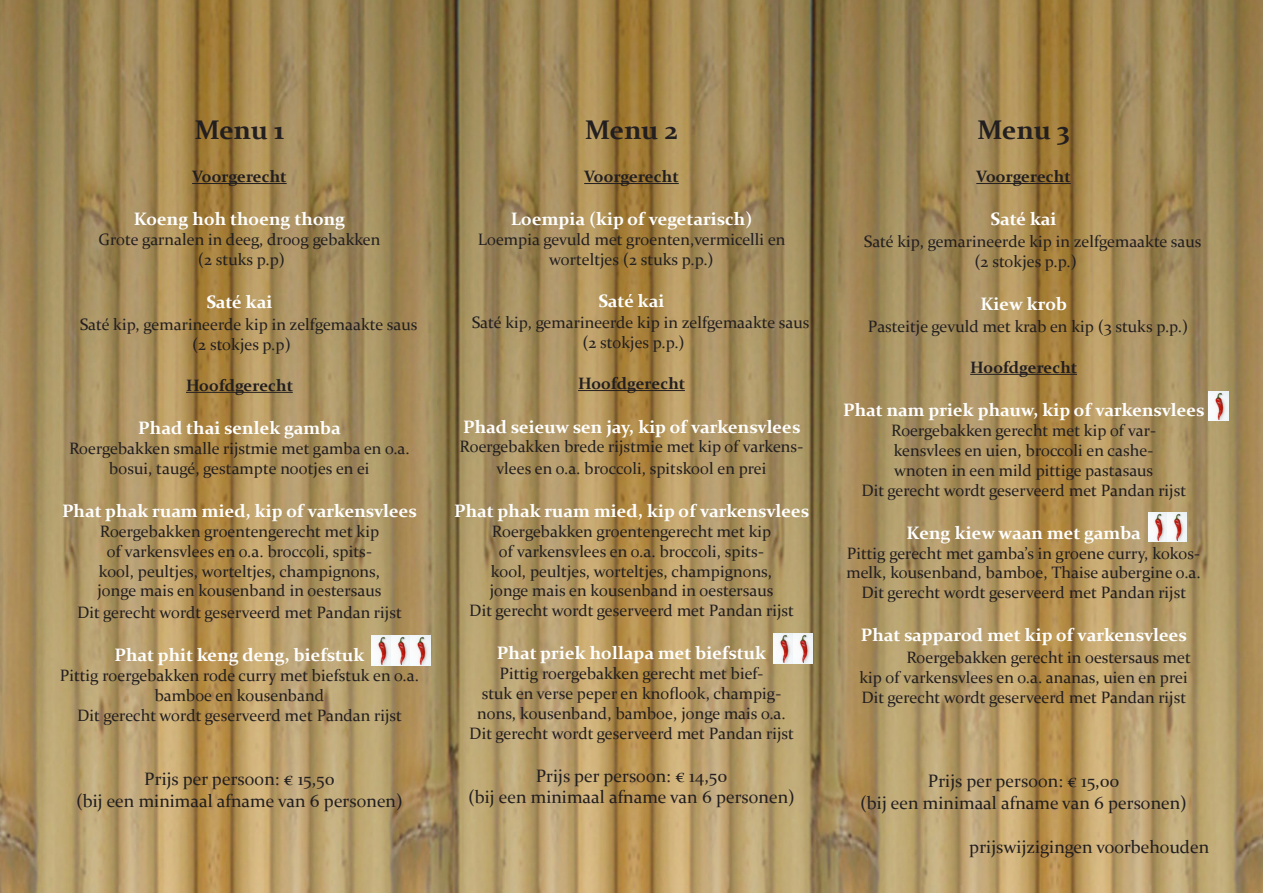
<style>
.page{position:relative;width:1263px;height:893px;background:#fff}
.page>*{position:absolute;margin:0;border:0;box-sizing:border-box;transform-origin:0 0}
.t1{font:700 27px "Constantia";color:#231f20}
.t2{font:700 18px "Constantia";color:#fff}
.t3{font:18px/21.6px "Constantia";color:#231f20;text-align:center}
.t4{font:16.5px/19.8px "Constantia";color:#231f20;text-align:center}
.t5{font:700 16.5px "Constantia";color:#231f20}
</style>
<div class="page">
<img style="left:0;top:0;width:1263px;height:893px">
<hr style="left:192px;top:183px;width:95px;height:1px;background:#231f20">
<hr style="left:186px;top:392px;width:107px;height:1px;background:#231f20">
<hr style="left:584px;top:183px;width:95px;height:1px;background:#231f20">
<hr style="left:578px;top:390px;width:107px;height:1px;background:#231f20">
<hr style="left:976px;top:183px;width:95px;height:1px;background:#231f20">
<hr style="left:970px;top:374px;width:107px;height:1px;background:#231f20">
<img style="left:372px;top:636px;width:58px;height:29px">
<img style="left:774px;top:634px;width:39px;height:29px">
<img style="left:1209px;top:391px;width:19px;height:30px">
<img style="left:1148px;top:512px;width:39px;height:30px">
<p class="t1" style="left:195px;top:111px;width:91px">Menu 1</p>
<p class="t5" style="left:192px;top:165px;width:96px">Voorgerecht</p>
<p class="t2" style="left:134px;top:207px;width:213px">Koeng hoh thoeng thong</p>
<p class="t4" style="left:99px;top:229px;width:283px">Grote garnalen in deeg, droog gebakken</p>
<p class="t4" style="left:198px;top:249px;width:89px">(2 stuks p.p)</p>
<p class="t2" style="left:206px;top:290px;width:68px">Saté kai</p>
<p class="t4" style="left:80px;top:314px;width:339px">Saté kip, gemarineerde kip in zelfgemaakte saus</p>
<p class="t4" style="left:192px;top:333px;width:100px">(2 stokjes p.p)</p>
<p class="t5" style="left:186px;top:374px;width:109px">Hoofdgerecht</p>
<p class="t2" style="left:138px;top:416px;width:204px">Phad thai senlek gamba</p>
<p class="t4" style="left:69px;top:438px;width:342px">Roergebakken smalle rijstmie met gamba en o.a. bosui, taugé, gestampte nootjes en ei</p>
<p class="t2" style="left:62px;top:499px;width:356px">Phat phak ruam mied, kip of varkensvlees</p>
<p class="t4" style="left:98px;top:521px;width:285px">Roergebakken groentengerecht met kip of varkensvlees en o.a. broccoli, spits&shy;kool, peultjes, worteltjes, champignons, jonge mais en kousenband in oestersaus</p>
<p class="t4" style="left:77px;top:602px;width:326px">Dit gerecht wordt geserveerd met Pandan rijst</p>
<p class="t2" style="left:114px;top:643px;width:251px">Phat phit keng deng, biefstuk</p>
<p class="t4" style="left:60px;top:665px;width:360px">Pittig roergebakken rode curry met biefstuk en o.a. bamboe en kousenband</p>
<p class="t4" style="left:77px;top:704px;width:326px">Dit gerecht wordt geserveerd met Pandan rijst</p>
<p class="t3" style="left:76px;top:768px;width:328px">Prijs per persoon: € 15,50<br>(bij een minimaal afname van 6 personen)</p>
<p class="t1" style="left:585px;top:111px;width:94px">Menu 2</p>
<p class="t5" style="left:584px;top:165px;width:96px">Voorgerecht</p>
<p class="t2" style="left:511px;top:207px;width:243px">Loempia (kip of vegetarisch)</p>
<p class="t4" style="left:478px;top:229px;width:309px">Loempia gevuld met groenten,vermicelli en</p>
<p class="t4" style="left:549px;top:249px;width:166px">worteltjes (2 stuks p.p.)</p>
<p class="t2" style="left:598px;top:288px;width:68px">Saté kai</p>
<p class="t4" style="left:472px;top:312px;width:339px">Saté kip, gemarineerde kip in zelfgemaakte saus</p>
<p class="t4" style="left:582px;top:332px;width:104px">(2 stokjes p.p.)</p>
<p class="t5" style="left:578px;top:372px;width:109px">Hoofdgerecht</p>
<p class="t2" style="left:463px;top:414px;width:339px">Phad seieuw sen jay, kip of varkensvlees</p>
<p class="t4" style="left:460px;top:435px;width:345px;line-height:21.6px">Roergebakken brede rijstmie met kip of varkens&shy;vlees en o.a. broccoli, spitskool en prei</p>
<p class="t2" style="left:454px;top:499px;width:356px">Phat phak ruam mied, kip of varkensvlees</p>
<p class="t4" style="left:469px;top:521px;width:326px">Roergebakken groentengerecht met kip<br>of varkensvlees en o.a. broccoli, spits-<br>kool, peultjes, worteltjes, champignons,<br>jonge mais en kousenband in oestersaus<br>Dit gerecht wordt geserveerd met Pandan rijst</p>
<p class="t2" style="left:497px;top:641px;width:270px">Phat priek hollapa met biefstuk</p>
<p class="t4" style="left:469px;top:663px;width:326px">Pittig roergebakken gerecht met bief-<br>stuk en verse peper en knoflook, champig&shy;nons, kousenband, bamboe, jonge mais o.a.<br>Dit gerecht wordt geserveerd met Pandan rijst</p>
<p class="t3" style="left:468px;top:764px;width:328px">Prijs per persoon: € 14,50<br>(bij een minimaal afname van 6 personen)</p>
<p class="t1" style="left:977px;top:111px;width:93px">Menu 3</p>
<p class="t5" style="left:976px;top:165px;width:96px">Voorgerecht</p>
<p class="t2" style="left:990px;top:207px;width:68px">Saté kai</p>
<p class="t4" style="left:864px;top:231px;width:339px">Saté kip, gemarineerde kip in zelfgemaakte saus</p>
<p class="t4" style="left:974px;top:251px;width:104px">(2 stokjes p.p.)</p>
<p class="t2" style="left:980px;top:292px;width:88px">Kiew krob</p>
<p class="t4" style="left:868px;top:315px;width:322px">Pasteitje gevuld met krab en kip (3 stuks p.p.)</p>
<p class="t5" style="left:970px;top:356px;width:109px">Hoofdgerecht</p>
<p class="t2" style="left:843px;top:398px;width:363px">Phat nam priek phauw, kip of varkensvlees</p>
<p class="t4" style="left:861px;top:420px;width:326px">Roergebakken gerecht met kip of var&shy;kensvlees en uien, broccoli en cashe-<br>wnoten in een mild pittige pastasaus<br>Dit gerecht wordt geserveerd met Pandan rijst</p>
<p class="t2" style="left:907px;top:520px;width:236px">Keng kiew waan met gamba</p>
<p class="t4" style="left:846px;top:542px;width:356px">Pittig gerecht met gamba’s in groene curry, kokos&shy;melk, kousenband, bamboe, Thaise aubergine o.a.<br>Dit gerecht wordt geserveerd met Pandan rijst</p>
<p class="t2" style="left:861px;top:623px;width:327px">Phat sapparod met kip of varkensvlees</p>
<p class="t4" style="left:859px;top:647px;width:333px;text-align:left;text-indent:47px">Roergebakken gerecht in oestersaus met kip of varkensvlees en o.a. ananas, uien en prei<br>Dit gerecht wordt geserveerd met Pandan rijst</p>
<p class="t3" style="left:860px;top:769px;width:328px">Prijs per persoon: € 15,00<br>(bij een minimaal afname van 6 personen)</p>
<p class="t3" style="left:969px;top:835px;width:241px">prijswijzigingen voorbehouden</p>
</div>
